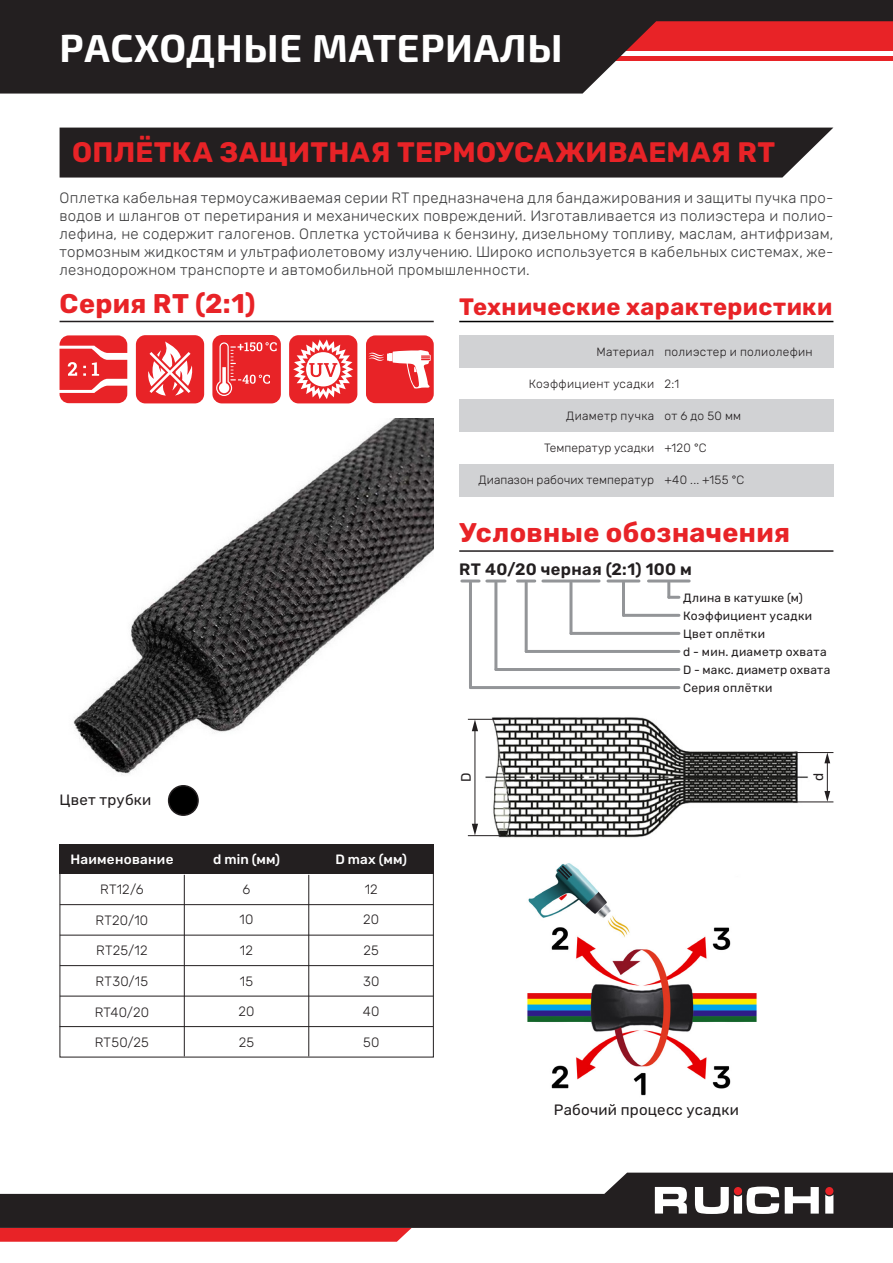
<style>
.page{position:relative;width:893px;height:1263px;background:#fff}
.page>*{position:absolute;margin:0;border:0;box-sizing:border-box;transform-origin:0 0}
.t1{font:700 39px "Exo 2";letter-spacing:.02em;color:#fff}
.t2{font:700 28.2px "Rubik";letter-spacing:.01em;color:#e82327}
.t3{font:700 27px "Rubik";letter-spacing:.015em;color:#e82327}
.t4{font:700 23.7px "Rubik";letter-spacing:.02em;color:#e82327}
.t5{font:600 16.5px "Rubik";letter-spacing:.02em;color:#231f20}
.Текст{font:300 15px/18px "Rubik";letter-spacing:.015em;color:#3e3e3f;text-align:justify}
.t6{font:15px "Rubik";letter-spacing:.015em;color:#231f20}
.t7{font:13.65px "Rubik";color:#231f20}
.t8{font:300 13.5px "Rubik";letter-spacing:.015em;color:#231f20}
.t9{font:500 13.5px "Rubik";letter-spacing:.02em;color:#fff}
.t10{font:12px "Rubik";letter-spacing:.025em;color:#231f20}
.ТХ{font:300 12px "Rubik";letter-spacing:.02em;color:#231f20}
.ТХ_2{font:300 12px "Rubik";letter-spacing:.025em;color:#231f20}
</style>
<div class="page">
<svg style="left:0;top:0;width:893px;height:94px;background:#553d3e"></svg>
<svg style="left:0;top:1228px;width:412px;height:14px;background:#e82b2f"></svg>
<svg style="left:0;top:1172px;width:893px;height:56px;fill:#231f20"></svg>
<svg style="left:655px;top:1186px;width:178px;height:28px"></svg>
<img style="left:73px;top:418px;width:361px;height:376px">
<hr style="left:60px;top:321px;width:374px;height:1px;background:#231f20">
<div style="left:459px;top:335px;width:374px;height:32px;background:#d1d2d4"></div>
<div style="left:459px;top:464px;width:374px;height:32px;background:#d1d2d4"></div>
<div style="left:459px;top:400px;width:374px;height:32px;background:#d1d2d4"></div>
<hr style="left:459px;top:321px;width:374px;height:1px;background:#000">
<div style="left:60px;top:844px;width:374px;height:30px;background:#231f20"></div>
<hr style="left:60px;top:965px;width:373px;height:1px;background:#231f20">
<hr style="left:60px;top:1026px;width:373px;height:1px;background:#231f20">
<hr style="left:60px;top:996px;width:373px;height:1px;background:#231f20">
<hr style="left:60px;top:935px;width:373px;height:1px;background:#231f20">
<hr style="left:60px;top:904px;width:373px;height:1px;background:#231f20">
<hr style="left:184px;top:875px;width:1px;height:181px;background:#231f20">
<hr style="left:308px;top:875px;width:1px;height:181px;background:#231f20">
<div style="left:60px;top:128px;width:773px;height:50px;background:#231f20"></div>
<div style="left:169px;top:786px;width:29px;height:29px;background:#000;border-radius:50%"></div>
<div style="left:168px;top:785px;width:31px;height:31px;border:2px solid #231f20;border-radius:50%"></div>
<svg style="left:289px;top:335px;width:68px;height:68px"></svg>
<svg style="left:366px;top:335px;width:68px;height:68px;background:#ec4d50"></svg>
<svg style="left:60px;top:335px;width:67px;height:68px;background:#ec4c50"></svg>
<svg style="left:136px;top:335px;width:68px;height:68px"></svg>
<svg style="left:212px;top:335px;width:69px;height:68px;background:#eb4144"></svg>
<img style="left:486px;top:717px;width:323px;height:121px">
<svg style="left:472px;top:824px;width:6px;height:11px"></svg>
<svg style="left:472px;top:720px;width:6px;height:11px"></svg>
<hr style="left:468px;top:719px;width:33px;height:1px;background:#231f20">
<hr style="left:468px;top:835px;width:33px;height:1px;background:#231f20">
<hr style="left:474px;top:729px;width:1px;height:97px;background:#231f20">
<hr style="left:793px;top:752px;width:40px;height:1px;background:#231f20">
<hr style="left:793px;top:801px;width:40px;height:1px;background:#231f20">
<hr style="left:827px;top:761px;width:1px;height:32px;background:#231f20">
<svg style="left:824px;top:791px;width:6px;height:11px"></svg>
<svg style="left:824px;top:752px;width:6px;height:11px"></svg>
<img style="left:527px;top:863px;width:230px;height:233px">
<hr style="left:469px;top:582px;width:3px;height:105px;background:#939598">
<svg style="left:669px;top:596px;width:10px;height:3px"></svg>
<hr style="left:462px;top:579px;width:17px;height:3px;background:#939598">
<hr style="left:487px;top:579px;width:18px;height:3px;background:#939598">
<hr style="left:518px;top:579px;width:17px;height:3px;background:#939598">
<hr style="left:543px;top:579px;width:56px;height:3px;background:#939598">
<hr style="left:608px;top:579px;width:31px;height:3px;background:#939598">
<hr style="left:622px;top:582px;width:3px;height:33px;background:#939598">
<hr style="left:667px;top:582px;width:3px;height:15px;background:#939598">
<hr style="left:494px;top:582px;width:3px;height:87px;background:#939598">
<hr style="left:525px;top:583px;width:3px;height:68px;background:#939598">
<hr style="left:569px;top:583px;width:3px;height:50px;background:#939598">
<hr style="left:571px;top:632px;width:108px;height:3px;background:#939598">
<hr style="left:623px;top:614px;width:56px;height:3px;background:#939598">
<hr style="left:526px;top:650px;width:153px;height:3px;background:#939598">
<hr style="left:496px;top:668px;width:183px;height:3px;background:#939598">
<hr style="left:470px;top:686px;width:209px;height:3px;background:#939598">
<hr style="left:459px;top:550px;width:374px;height:2px;background:#231f20">
<hr style="left:648px;top:579px;width:41px;height:3px;background:#939598">
<h1 class="t1" style="left:60px;top:21px;width:505px">РАСХОДНЫЕ МАТЕРИАЛЫ</h1>
<p class="t2" style="left:72px;top:137px;width:704px">ОПЛЁТКА ЗАЩИТНАЯ ТЕРМОУСАЖИВАЕМАЯ RT</p>
<p class="Текст" style="left:60px;top:189px;width:775px">Оплетка кабельная термоусаживаемая серии RT предназначена для бандажирования и защиты пучка про&shy;водов и шлангов от перетирания и механических повреждений. Изготавливается из полиэстера и полио&shy;лефина, не содержит галогенов. Оплетка устойчива к бензину, дизельному топливу, маслам, антифризам, тормозным жидкостям и ультрафиолетовому излучению. Широко используется в кабельных системах, же&shy;лезнодорожном транспорте и автомобильной промышленности.</p>
<p class="t3" style="left:60px;top:288px;width:197px">Серия RT (2:1)</p>
<p class="ТХ" style="left:596px;top:345px;width:59px">Материал</p>
<p class="t4" style="left:459px;top:294px;width:374px">Технические характеристики</p>
<p class="ТХ_2" style="left:664px;top:345px;width:150px">полиэстер и полиолефин</p>
<p class="ТХ" style="left:529px;top:377px;width:127px">Коэффициент усадки</p>
<p class="ТХ_2" style="left:664px;top:377px;width:16px">2:1</p>
<p class="ТХ" style="left:566px;top:409px;width:89px">Диаметр пучка</p>
<p class="ТХ_2" style="left:664px;top:409px;width:78px">от 6 до 50 мм</p>
<p class="ТХ" style="left:544px;top:441px;width:112px">Температур усадки</p>
<p class="ТХ_2" style="left:664px;top:441px;width:44px">+120 °С</p>
<p class="ТХ" style="left:479px;top:474px;width:177px">Диапазон рабочих температур</p>
<p class="ТХ_2" style="left:664px;top:474px;width:82px">+40 ... +155 °С</p>
<p class="t3" style="left:459px;top:518px;width:332px">Условные обозначения</p>
<p class="t5" style="left:459px;top:560px;width:234px">RT 40/20 черная (2:1) 100 м</p>
<p class="t10" style="left:683px;top:591px;width:121px">Длина в катушке (м)</p>
<p class="t10" style="left:683px;top:609px;width:130px">Коэффициент усадки</p>
<p class="t10" style="left:683px;top:627px;width:83px">Цвет оплётки</p>
<p class="t10" style="left:683px;top:645px;width:145px">d - мин. диаметр охвата</p>
<p class="t10" style="left:683px;top:663px;width:149px">D - макс. диаметр охвата</p>
<p class="t10" style="left:683px;top:681px;width:91px">Серия оплётки</p>
<p class="t6" style="left:60px;top:791px;width:93px">Цвет трубки</p>
<p class="t9" style="left:70px;top:852px;width:105px">Наименование</p>
<p class="t9" style="left:213px;top:852px;width:69px">d min (мм)</p>
<p class="t9" style="left:335px;top:852px;width:73px">D max (мм)</p>
<p class="t8" style="left:100px;top:882px;width:45px">RT12/6</p>
<p class="t8" style="left:96px;top:912px;width:54px">RT20/10</p>
<p class="t8" style="left:96px;top:943px;width:53px">RT25/12</p>
<p class="t8" style="left:96px;top:974px;width:54px">RT30/15</p>
<p class="t8" style="left:95px;top:1004px;width:56px">RT40/20</p>
<p class="t8" style="left:95px;top:1035px;width:56px">RT50/25</p>
<p class="t8" style="left:243px;top:881px;width:9px">6</p>
<p class="t8" style="left:240px;top:912px;width:15px">10</p>
<p class="t8" style="left:240px;top:943px;width:15px">12</p>
<p class="t8" style="left:240px;top:973px;width:15px">15</p>
<p class="t8" style="left:239px;top:1004px;width:18px">20</p>
<p class="t8" style="left:239px;top:1034px;width:17px">25</p>
<p class="t8" style="left:365px;top:881px;width:15px">12</p>
<p class="t8" style="left:363px;top:912px;width:18px">20</p>
<p class="t8" style="left:364px;top:943px;width:17px">25</p>
<p class="t8" style="left:363px;top:973px;width:18px">30</p>
<p class="t8" style="left:363px;top:1004px;width:18px">40</p>
<p class="t8" style="left:363px;top:1034px;width:18px">50</p>
<p class="t7" style="left:458px;top:782px;width:11px;rotate:-90deg">D</p>
<p class="t7" style="left:811px;top:781px;width:10px;rotate:-90deg">d</p>
<p class="t6" style="left:554px;top:1101px;width:186px">Рабочий процесс усадки</p>
</div>
